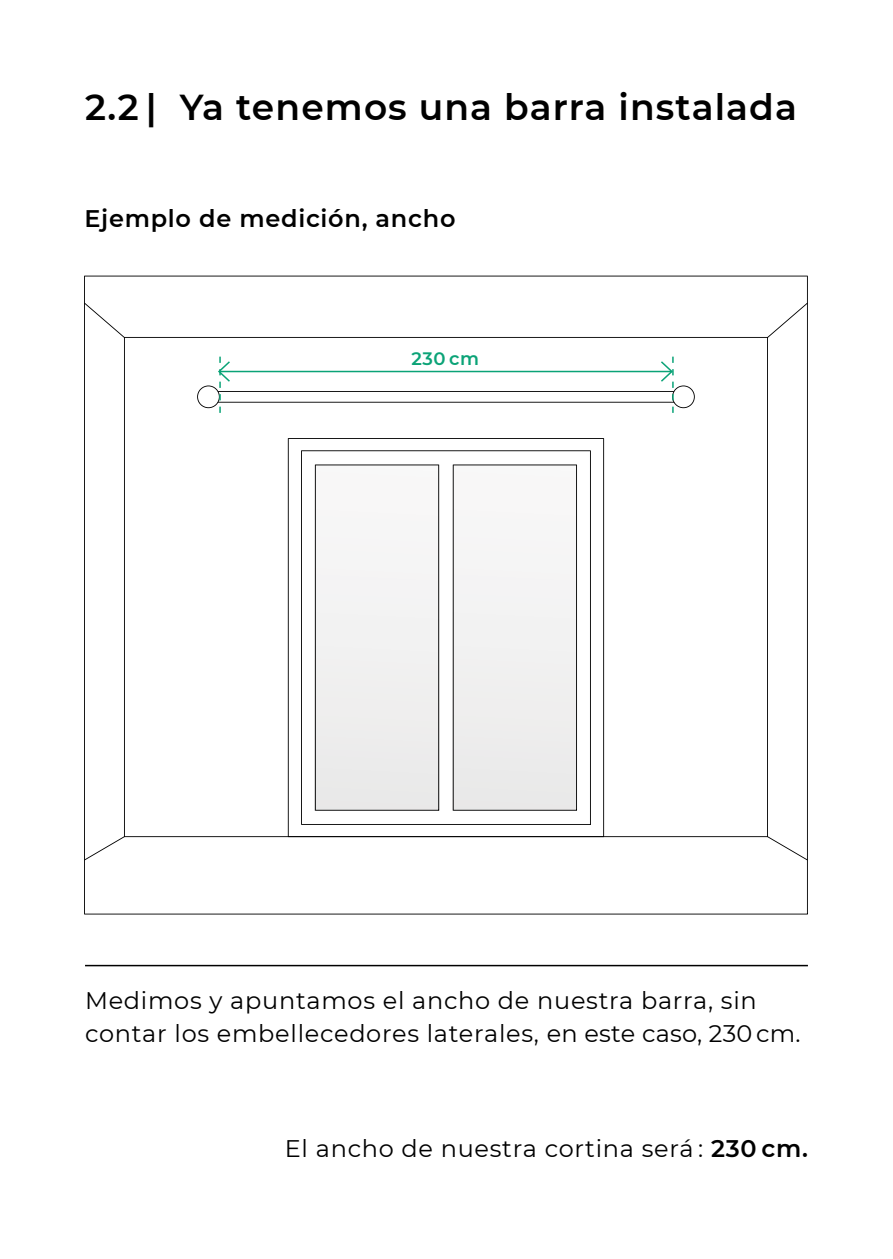
<style>
.page{position:relative;width:893px;height:1259px;background:#fff}
.page>*{position:absolute;margin:0;border:0;box-sizing:border-box;transform-origin:0 0}
.t1{font:600 36px "Montserrat";letter-spacing:.03em;color:#000}
.t2{font:24px/33px "Montserrat";letter-spacing:.03em;color:#000}
.t3{font:600 24px "Montserrat";letter-spacing:.03em;color:#000}
.t4{font:600 18px "Montserrat";color:#0ba377}
.s1{font-weight:600}
</style>
<div class="page">
<hr style="left:85px;top:965px;width:723px;height:1px;background:#000">
<svg style="left:84px;top:303px;width:724px;height:557px"></svg>
<h1 class="t1" style="left:85px;top:82px;width:713px">2.2 | Ya tenemos una barra instalada</h1>
<p class="t3" style="left:85px;top:202px;width:372px">Ejemplo de medición, ancho</p>
<p class="t4" style="left:411px;top:346px;width:69px">230 cm</p>
<p class="t2" style="left:85px;top:983px;width:717px">Medimos y apuntamos el ancho de nuestra barra, sin contar los embellecedores laterales, en este caso, 230 cm.</p>
<p class="t2" style="left:285px;top:1131px;width:525px">El ancho de nuestra cortina será : <span class="s1">230 cm.</span></p>
</div>
